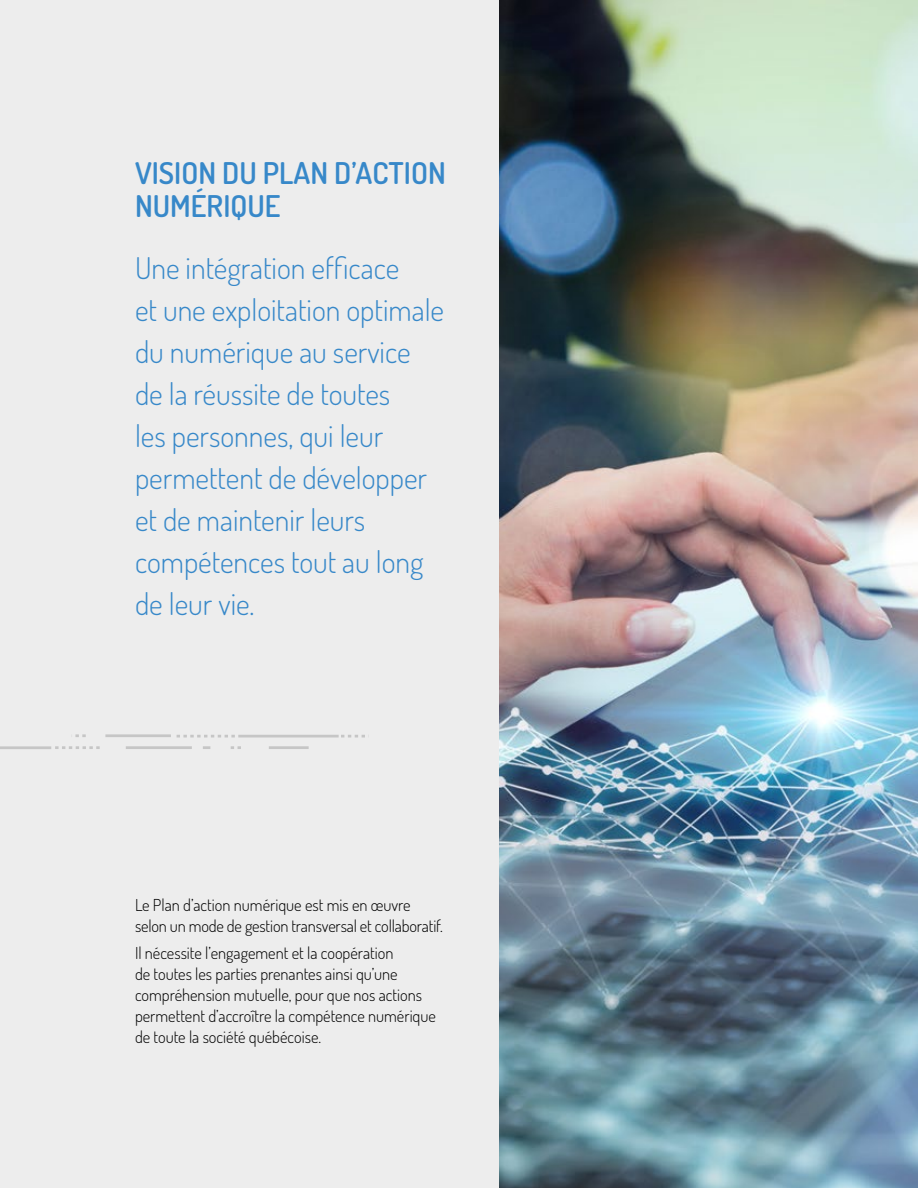
<style>
.page{position:relative;width:918px;height:1188px;background:#fff}
.page>*{position:absolute;margin:0;border:0;box-sizing:border-box;transform-origin:0 0}
.t1{font:300 30px/42px "Dosis";color:#3788c9}
.t2{font:600 30px/33px "Dosis";color:#3788c9}
.t3{font:300 16.5px/21px "Dosis";color:#000}
</style>
<div class="page">
<div style="left:0;top:0;width:500px;height:1188px;background:#ededed"></div>
<img style="left:500px;top:0;width:418px;height:1188px">
<svg style="left:0;top:734px;width:365px;height:15px"></svg>
<p class="t2" style="left:135px;top:156px;width:312px">VISION DU PLAN D’ACTION<br>NUMÉRIQUE</p>
<p class="t1" style="left:135px;top:247px;width:311px">Une intégration efficace<br>et une exploitation optimale du numérique au service de la réussite de toutes<br>les personnes, qui leur permettent de développer et de maintenir leurs compétences tout au long de leur vie.</p>
<p class="t3" style="left:135px;top:894px;width:310px">Le Plan d’action numérique est mis en œuvre selon un mode de gestion transversal et collaboratif.</p>
<p class="t3" style="left:135px;top:942px;width:303px">Il nécessite l’engagement et la coopération<br>de toutes les parties prenantes ainsi qu’une compréhension mutuelle, pour que nos actions permettent d’accroître la compétence numérique de toute la société québécoise.</p>
</div>
